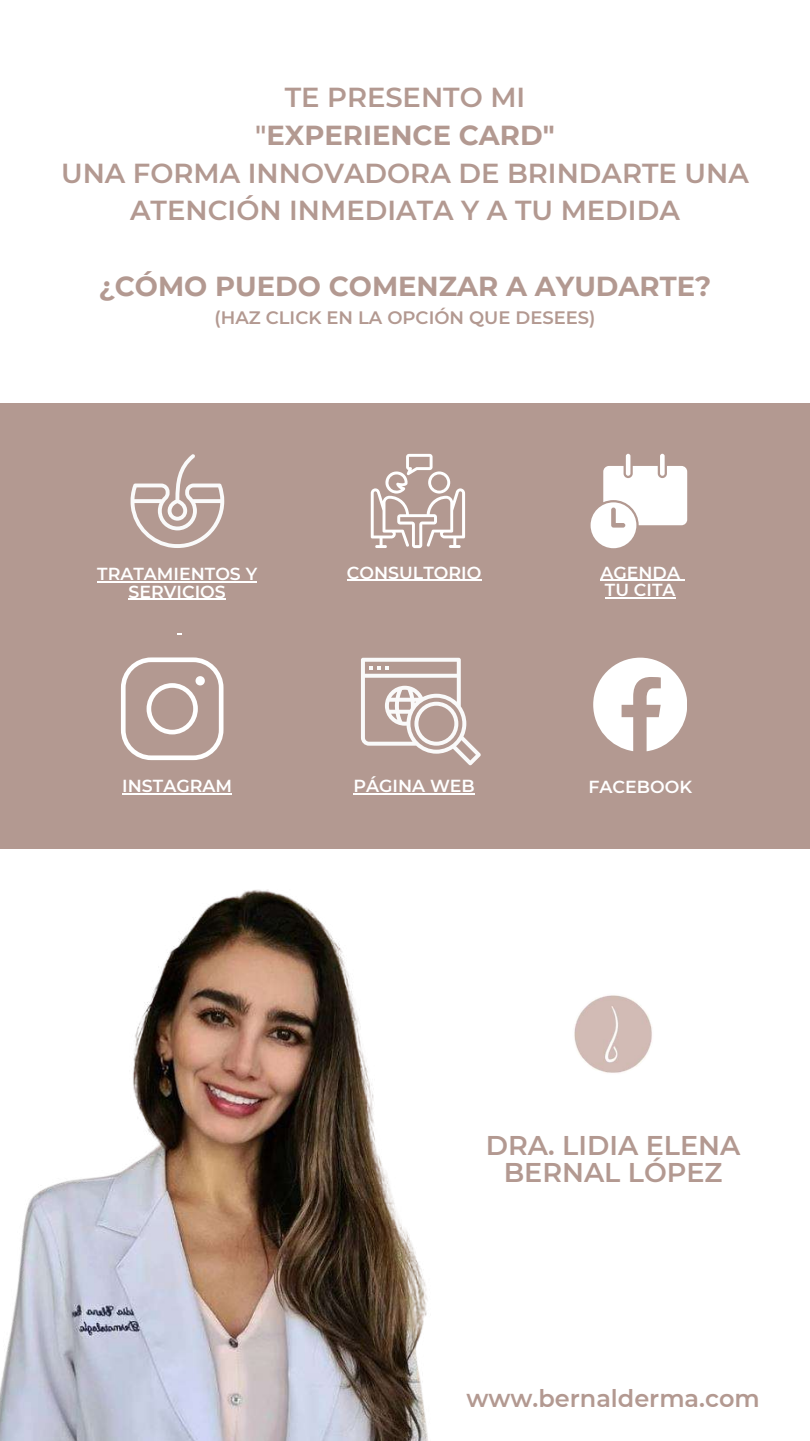
<style>
.page{position:relative;width:810px;height:1441px;background:#fff}
.page>*{position:absolute;margin:0;border:0;box-sizing:border-box;transform-origin:0 0}
.t1{font:600 27.4px/37.9px "Montserrat";color:#b39991;text-align:center}
.t2{font:700 27.4px "Montserrat";color:#b39991}
.t3{font:600 27px/27.1px "Montserrat";color:#b39991;text-align:center}
.t4{font:600 24px "Montserrat";color:#b39991}
.t5{font:600 18px "Montserrat";color:#b39991}
.t6{font:600 17.4px/17.4px "Montserrat";color:#fff}
.s1{font-weight:700}
</style>
<div class="page">
<img style="left:0;top:889px;width:428px;height:551px">
<img style="left:573px;top:993px;width:81px;height:81px;border-radius:50%">
<div style="left:0;top:403px;width:810px;height:445px;background:#b39991"></div>
<svg style="left:121px;top:657px;width:103px;height:103px"></svg>
<hr style="left:122px;top:793px;width:110px;height:1px;background:#fff">
<svg style="left:361px;top:657px;width:120px;height:108px"></svg>
<hr style="left:354px;top:793px;width:121px;height:1px;background:#fff">
<svg style="left:593px;top:657px;width:94px;height:94px"></svg>
<div style="left:660px;top:453px;width:5px;height:22px;background:#fff;border-radius:2px"></div>
<hr style="left:626px;top:453px;width:4px;height:22px;background:#fff;border-radius:2px">
<svg style="left:591px;top:466px;width:96px;height:82px"></svg>
<hr style="left:600px;top:579px;width:80px;height:2px;background:#fff">
<hr style="left:605px;top:597px;width:71px;height:1px;background:#fff">
<svg style="left:130px;top:454px;width:94px;height:94px"></svg>
<hr style="left:97px;top:581px;width:160px;height:1px;background:#fff">
<hr style="left:129px;top:598px;width:97px;height:1px;background:#fff">
<svg style="left:371px;top:454px;width:94px;height:94px"></svg>
<hr style="left:347px;top:579px;width:134px;height:2px;background:#fff">
<p class="t1" style="left:61px;top:78px;width:689px">TE PRESENTO MI<br>"<span class="s1">EXPERIENCE CARD"<br></span>UNA FORMA INNOVADORA DE BRINDARTE UNA<br>ATENCIÓN INMEDIATA Y A TU MEDIDA</p>
<p class="t2" style="left:99px;top:270px;width:614px">¿CÓMO PUEDO COMENZAR A AYUDARTE?</p>
<p class="t5" style="left:215px;top:306px;width:382px">(HAZ CLICK EN LA OPCIÓN QUE DESEES)</p>
<p class="t6" style="left:97px;top:565px;width:161px;text-align:center">TRATAMIENTOS Y<br>SERVICIOS</p>
<p class="t6" style="left:347px;top:563px;width:136px">CONSULTORIO</p>
<p class="t6" style="left:600px;top:563px;width:81px">AGENDA<br>TU CITA</p>
<p class="t6" style="left:122px;top:777px;width:111px">INSTAGRAM</p>
<p class="t6" style="left:354px;top:777px;width:123px">PÁGINA WEB</p>
<p class="t6" style="left:588px;top:777px;width:105px">FACEBOOK</p>
<p class="t3" style="left:486px;top:1131px;width:256px">DRA. LIDIA ELENA<br>BERNAL LÓPEZ</p>
<p class="t4" style="left:466px;top:1383px;width:295px">www.bernalderma.com</p>
</div>
